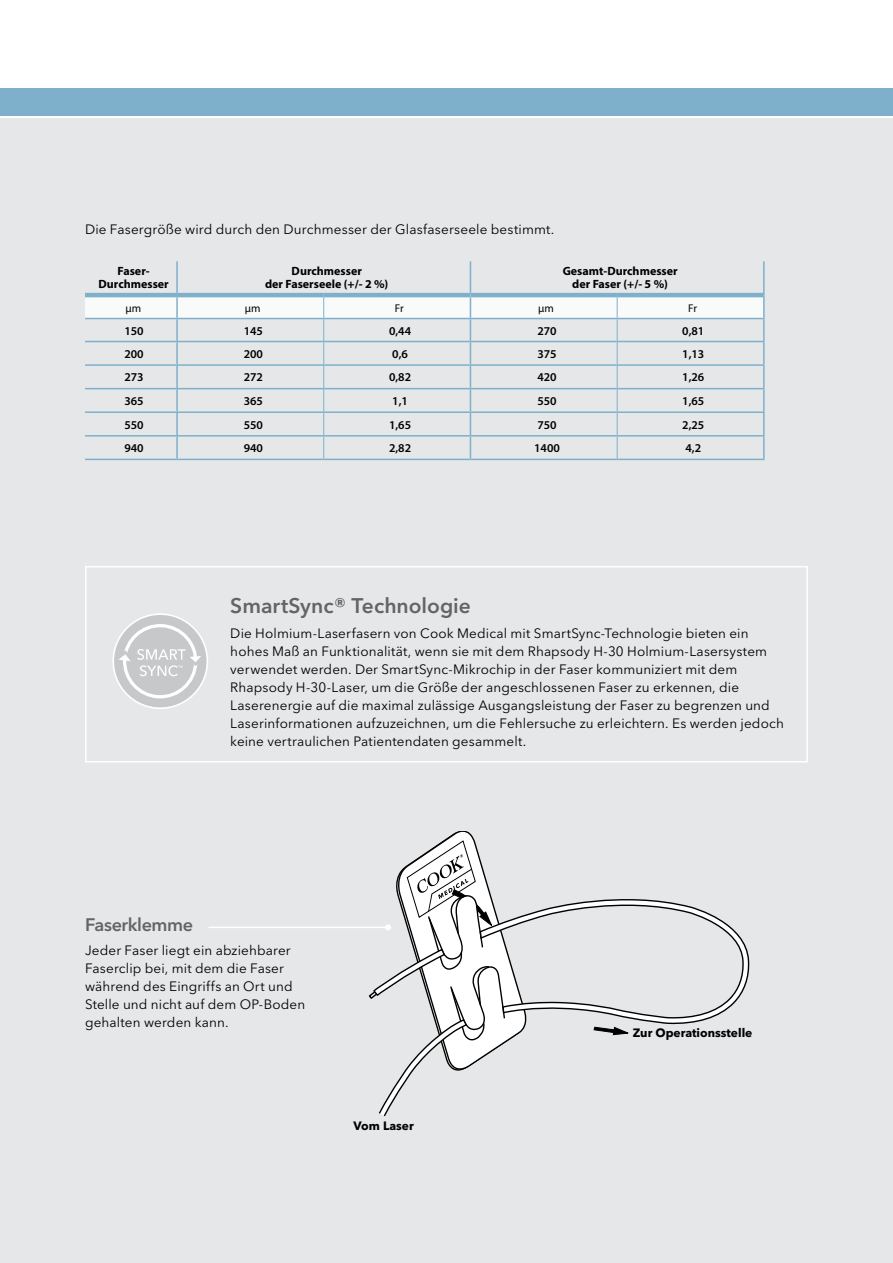
<style>
.page{position:relative;width:893px;height:1263px;background:#fff}
.page>*{position:absolute;margin:0;border:0;box-sizing:border-box;transform-origin:0 0}
.t1{font:600 21px "Avenir Next LT Pro";color:#636466}
.t2{font:600 18px "Avenir Next LT Pro";letter-spacing:-.02em;color:#636466}
.t3{font:13.5px/18px "Avenir Next LT Pro";letter-spacing:.01em;color:#000}
.t4{font:600 12px "Myriad Pro";color:#000}
.t5{font:700 12px/13.5px "Myriad Pro";color:#000;text-align:center}
.t6{font:700 12px "Avenir Next LT Pro";color:#000}
.t7{font:11.25px "Myriad Pro";letter-spacing:.005em;color:#000}
</style>
<div class="page">
<div style="left:0;top:119px;width:893px;height:1144px;background:#e6e7e8"></div>
<div style="left:0;top:88px;width:893px;height:28px;background:#7eb0cc"></div>
<div style="left:85px;top:566px;width:723px;height:196px;border:2px solid #fff"></div>
<svg style="left:112px;top:613px;width:96px;height:96px"></svg>
<div style="left:114px;top:615px;width:92px;height:92px;background:#c7c8ca;border-radius:50%"></div>
<svg style="left:118px;top:623px;width:83px;height:76px"></svg>
<hr style="left:763px;top:261px;width:2px;height:34px;background:#7eb0cc">
<hr style="left:617px;top:341px;width:148px;height:1px;background:#7eb0cc">
<hr style="left:617px;top:364px;width:148px;height:2px;background:#7eb0cc">
<hr style="left:617px;top:388px;width:148px;height:1px;background:#7eb0cc">
<hr style="left:617px;top:411px;width:148px;height:2px;background:#7eb0cc">
<hr style="left:617px;top:435px;width:148px;height:2px;background:#7eb0cc">
<hr style="left:85px;top:459px;width:92px;height:1px;background:#7eb0cc">
<hr style="left:177px;top:459px;width:147px;height:1px;background:#7eb0cc">
<hr style="left:324px;top:459px;width:146px;height:1px;background:#7eb0cc">
<hr style="left:470px;top:459px;width:147px;height:1px;background:#7eb0cc">
<hr style="left:617px;top:459px;width:148px;height:1px;background:#7eb0cc">
<hr style="left:176px;top:261px;width:2px;height:32px;background:#7eb0cc">
<hr style="left:470px;top:261px;width:1px;height:32px;background:#7eb0cc">
<svg style="left:85px;top:297px;width:679px;height:162px"></svg>
<hr style="left:763px;top:295px;width:2px;height:23px;background:#7eb0cc">
<hr style="left:763px;top:319px;width:2px;height:22px;background:#7eb0cc">
<hr style="left:763px;top:342px;width:2px;height:22px;background:#7eb0cc">
<hr style="left:763px;top:366px;width:2px;height:22px;background:#7eb0cc">
<hr style="left:763px;top:389px;width:2px;height:22px;background:#7eb0cc">
<hr style="left:763px;top:413px;width:2px;height:22px;background:#7eb0cc">
<hr style="left:763px;top:437px;width:2px;height:22px;background:#7eb0cc">
<hr style="left:85px;top:293px;width:92px;height:4px;background:#7eb0cc">
<hr style="left:177px;top:293px;width:147px;height:4px;background:#7eb0cc">
<hr style="left:324px;top:293px;width:146px;height:4px;background:#7eb0cc">
<hr style="left:470px;top:293px;width:147px;height:4px;background:#7eb0cc">
<hr style="left:617px;top:293px;width:146px;height:4px;background:#7eb0cc">
<hr style="left:85px;top:318px;width:92px;height:1px;background:#7eb0cc">
<hr style="left:177px;top:318px;width:147px;height:1px;background:#7eb0cc">
<hr style="left:324px;top:318px;width:146px;height:1px;background:#7eb0cc">
<hr style="left:470px;top:318px;width:147px;height:1px;background:#7eb0cc">
<hr style="left:617px;top:318px;width:148px;height:1px;background:#7eb0cc">
<hr style="left:209px;top:927px;width:179px;height:1px;background:#fff">
<svg style="left:368px;top:832px;width:382px;height:285px"></svg>
<p class="t3" style="left:85px;top:221px;width:471px">Die Fasergröße wird durch den Durchmesser der Glasfaserseele bestimmt.</p>
<p class="t5" style="left:99px;top:264px;width:72px">Faser-<br>Durchmesser</p>
<p class="t5" style="left:265px;top:264px;width:125px">Durchmesser<br>der Faserseele (+/- 2 %)</p>
<p class="t5" style="left:563px;top:264px;width:116px">Gesamt-Durchmesser der Faser (+/- 5 %)</p>
<p class="t7" style="left:125px;top:301px;width:17px">μm</p>
<p class="t7" style="left:245px;top:301px;width:17px">μm</p>
<p class="t7" style="left:395px;top:301px;width:10px">Fr</p>
<p class="t7" style="left:538px;top:301px;width:17px">μm</p>
<p class="t7" style="left:688px;top:301px;width:10px">Fr</p>
<p class="t4" style="left:124px;top:323px;width:21px">150</p>
<p class="t4" style="left:244px;top:323px;width:21px">145</p>
<p class="t4" style="left:389px;top:323px;width:24px">0,44</p>
<p class="t4" style="left:537px;top:323px;width:21px">270</p>
<p class="t4" style="left:682px;top:323px;width:24px">0,81</p>
<p class="t4" style="left:124px;top:346px;width:21px">200</p>
<p class="t4" style="left:244px;top:346px;width:21px">200</p>
<p class="t4" style="left:392px;top:346px;width:17px">0,6</p>
<p class="t4" style="left:537px;top:346px;width:21px">375</p>
<p class="t4" style="left:682px;top:346px;width:24px">1,13</p>
<p class="t4" style="left:124px;top:370px;width:21px">273</p>
<p class="t4" style="left:244px;top:370px;width:21px">272</p>
<p class="t4" style="left:389px;top:370px;width:24px">0,82</p>
<p class="t4" style="left:537px;top:370px;width:21px">420</p>
<p class="t4" style="left:682px;top:370px;width:24px">1,26</p>
<p class="t4" style="left:124px;top:393px;width:21px">365</p>
<p class="t4" style="left:244px;top:393px;width:21px">365</p>
<p class="t4" style="left:392px;top:393px;width:17px">1,1</p>
<p class="t4" style="left:537px;top:393px;width:21px">550</p>
<p class="t4" style="left:682px;top:393px;width:24px">1,65</p>
<p class="t4" style="left:124px;top:417px;width:21px">550</p>
<p class="t4" style="left:244px;top:417px;width:21px">550</p>
<p class="t4" style="left:389px;top:417px;width:24px">1,65</p>
<p class="t4" style="left:537px;top:417px;width:21px">750</p>
<p class="t4" style="left:682px;top:417px;width:24px">2,25</p>
<p class="t4" style="left:124px;top:440px;width:21px">940</p>
<p class="t4" style="left:244px;top:440px;width:21px">940</p>
<p class="t4" style="left:389px;top:440px;width:24px">2,82</p>
<p class="t4" style="left:534px;top:440px;width:27px">1400</p>
<p class="t4" style="left:685px;top:440px;width:17px">4,2</p>
<h1 class="t1" style="left:230px;top:593px;width:242px">SmartSync® Technologie</h1>
<p class="t3" style="left:230px;top:624px;width:555px">Die Holmium-Laserfasern von Cook Medical mit SmartSync-Technologie bieten ein hohes Maß an Funktionalität, wenn sie mit dem Rhapsody H-30 Holmium-Lasersystem verwendet werden. Der SmartSync-Mikrochip in der Faser kommuniziert mit dem Rhapsody H-30-Laser, um die Größe der angeschlossenen Faser zu erkennen, die Laserenergie auf die maximal zulässige Ausgangsleistung der Faser zu begrenzen und Laserinformationen aufzuzeichnen, um die Fehlersuche zu erleichtern. Es werden jedoch keine vertraulichen Patientendaten gesammelt.</p>
<h2 class="t2" style="left:85px;top:913px;width:110px">Faserklemme</h2>
<p class="t3" style="left:85px;top:942px;width:222px">Jeder Faser liegt ein abziehbarer<br>Faserclip bei, mit dem die Faser während des Eingriffs an Ort und<br>Stelle und nicht auf dem OP-Boden gehalten werden kann.</p>
<p class="t6" style="left:354px;top:1118px;width:62px">Vom Laser</p>
<p class="t6" style="left:633px;top:1026px;width:121px">Zur Operationsstelle</p>
</div>
